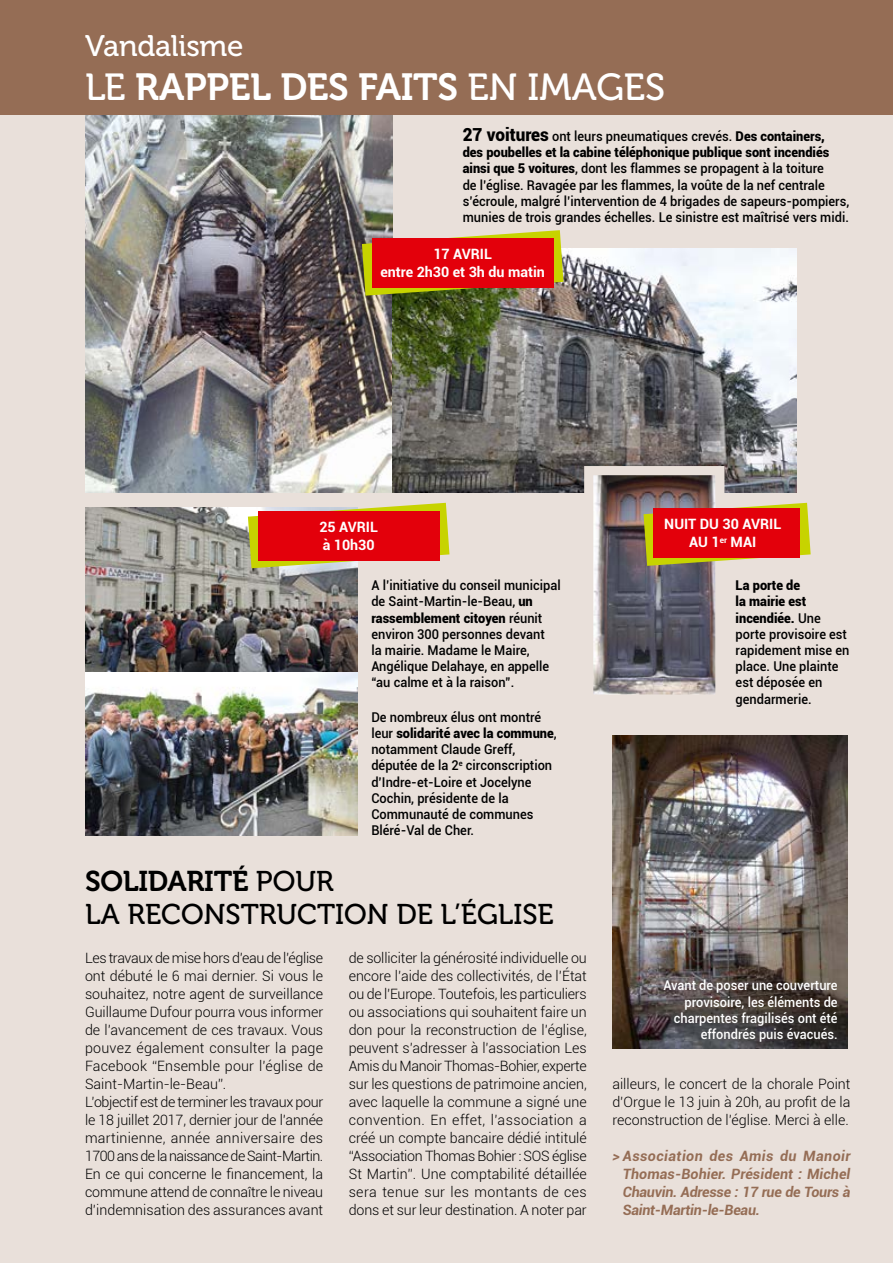
<style>
.page{position:relative;width:893px;height:1263px;background:#fff}
.page>*{position:absolute;margin:0;border:0;box-sizing:border-box;transform-origin:0 0}
.titre_2{font:37.65px "Museo 700";letter-spacing:-.01em;color:#fff}
.titre_1{font:29.7px "Museo 500";letter-spacing:-.01em;color:#fff}
.titre_2-2{font:28.5px/33px "Museo 500";color:#000}
.texte{font:300 14.25px/18px "Roboto";color:#000;text-align:justify}
.t1{font:italic 700 14.25px/18px "Roboto";letter-spacing:-.015em;color:#956d55;text-align:justify}
.texte-2{font:700 14.25px/18px "Roboto";color:#fff;text-align:center}
.t2{font:500 13.5px/16.2px "Roboto";color:#000;scale:.95 1}
.t3{font:500 13.5px/16.2px "Roboto";color:#fff;text-align:right;scale:.95 1}
.s1{font-family:"Museo 500"}
.s2{font-weight:900;font-size:18px}
.s3{font-weight:900}
.s4{font-family:"Museo 700"}
</style>
<div class="page">
<img style="left:0;top:0;width:892px;height:1263px">
<p class="titre_1" style="left:85px;top:30px;width:160px">Vandalisme</p>
<p class="titre_2" style="left:85px;top:66px;width:582px"><span class="s1">LE</span> RAPPEL DES FAITS <span class="s1">EN IMAGES</span></p>
<p class="t2" style="left:463px;top:127px;width:409px"><span class="s2">27 voitures</span> ont leurs pneumatiques crevés. <span class="s3">Des containers,<br>des poubelles et la cabine téléphonique publique sont incendiés ainsi que 5 voitures</span>, dont les flammes se propagent à la toiture<br>de l’église. Ravagée par les flammes, la voûte de la nef centrale s’écroule, malgré l’intervention de 4 brigades de sapeurs-pompiers, munies de trois grandes échelles. Le sinistre est maîtrisé vers midi.</p>
<p class="texte-2" style="left:433px;top:245px;width:60px">17 AVRIL</p>
<p class="texte-2" style="left:380px;top:263px;width:166px">entre 2h30 et 3h du matin</p>
<p class="texte-2" style="left:319px;top:517px;width:60px">25 AVRIL</p>
<p class="texte-2" style="left:323px;top:535px;width:53px">à 10h30</p>
<p class="t2" style="left:371px;top:577px;width:201px">A l’initiative du conseil municipal de Saint-Martin-le-Beau, <span class="s3">un rassemblement citoyen</span> réunit environ 300 personnes devant<br>la mairie. Madame le Maire,<br>Angélique Delahaye, en appelle “au calme et à la raison”.</p>
<p class="t2" style="left:371px;top:708px;width:197px">De nombreux élus ont montré leur <span class="s3">solidarité avec la commune</span>, notamment Claude Greff, députée de la 2<sup>e</sup> circonscription d’Indre-et-Loire et Jocelyne<br>Cochin, présidente de la<br>Communauté de communes<br>Bléré-Val de Cher.</p>
<p class="titre_2-2" style="left:85px;top:865px;width:470px"><span class="s4">SOLIDARITÉ</span> POUR<br>LA RECONSTRUCTION DE L’ÉGLISE</p>
<p class="texte" style="left:85px;top:948px;width:240px">Les travaux de mise hors d’eau de l’église ont débuté le 6 mai dernier. Si vous le souhaitez, notre agent de surveillance Guillaume Dufour pourra vous informer de l’avancement de ces travaux. Vous pouvez également consulter la page Facebook “Ensemble pour l’église de Saint-Martin-le-Beau”.</p>
<p class="texte" style="left:85px;top:1092px;width:240px">L’objectif est de terminer les travaux pour le 18 juillet 2017, dernier jour de l’année martinienne, année anniversaire des 1700 ans de la naissance de Saint-Martin.</p>
<p class="texte" style="left:85px;top:1164px;width:240px">En ce qui concerne le financement, la commune attend de connaître le niveau d’indemnisation des assurances avant</p>
<p class="texte" style="left:349px;top:948px;width:240px">de solliciter la générosité individuelle ou encore l’aide des collectivités, de l’État ou de l’Europe. Toutefois, les particuliers ou associations qui souhaitent faire un don pour la reconstruction de l’église, peuvent s’adresser à l’association Les Amis du Manoir Thomas-Bohier, experte sur les questions de patrimoine ancien, avec laquelle la commune a signé une convention. En effet, l’association a créé un compte bancaire dédié intitulé “Association Thomas Bohier : SOS église St Martin”. Une comptabilité détaillée sera tenue sur les montants de ces dons et sur leur destination. A noter par</p>
<p class="texte-2" style="left:664px;top:515px;width:118px">NUIT DU 30 AVRIL<br>AU 1<sup>er</sup> MAI</p>
<p class="t2" style="left:736px;top:577px;width:121px"><span class="s3">La porte de<br>la mairie est incendiée.</span> Une porte provisoire est rapidement mise en place. Une plainte est déposée en gendarmerie.</p>
<p class="t3" style="left:663px;top:977px;width:185px">Avant de poser une couverture provisoire, les éléments de charpentes fragilisés ont été effondrés puis évacués.</p>
<p class="texte" style="left:612px;top:1074px;width:240px">ailleurs, le concert de la chorale Point d’Orgue le 13 juin à 20h, au profit de la reconstruction de l’église. Merci à elle.</p>
<p class="t1" style="left:623px;top:1146px;width:229px;text-indent:-10px">&gt; Association des Amis du Manoir Thomas-Bohier. Président : Michel Chauvin. Adresse : 17 rue de Tours à Saint-Martin-le-Beau.</p>
</div>
